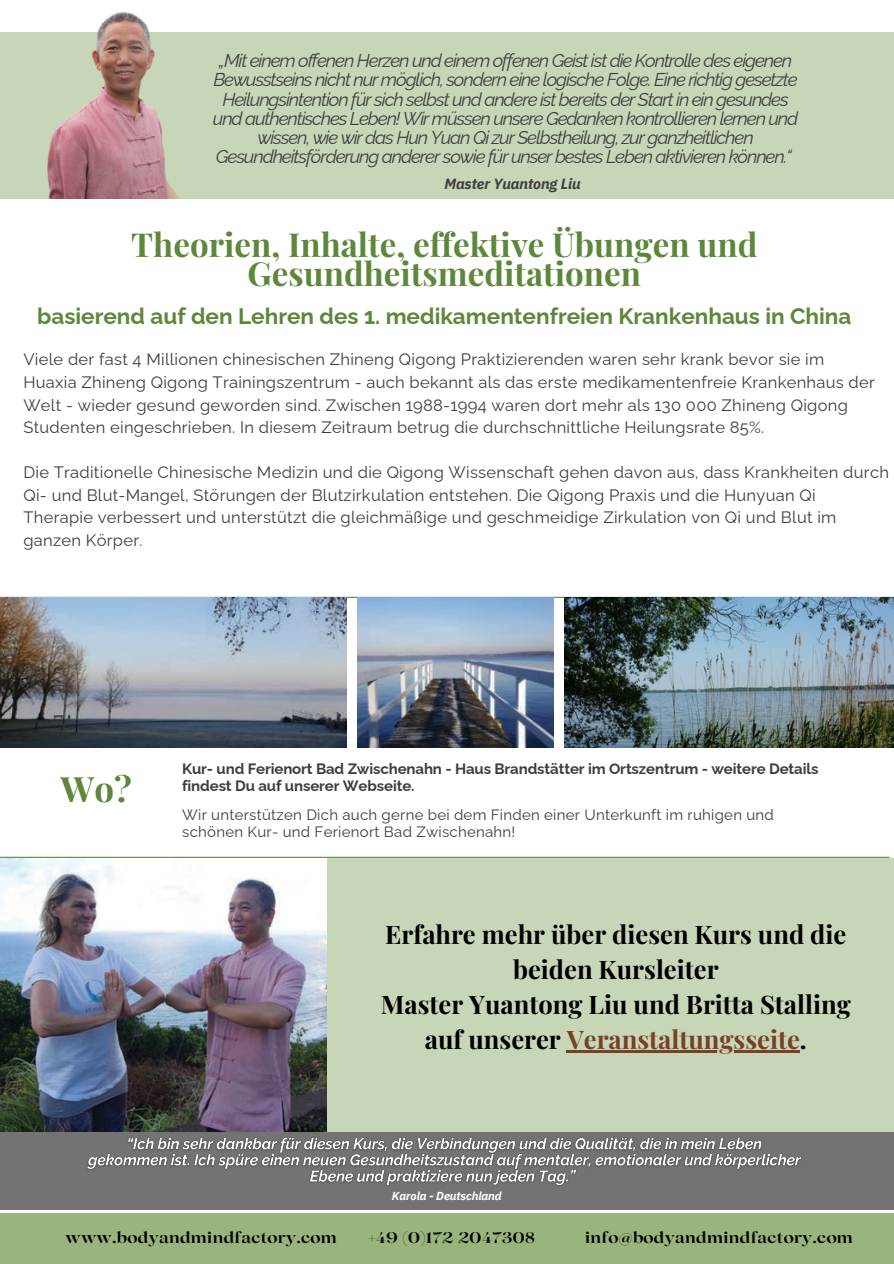
<style>
.page{position:relative;width:894px;height:1264px;background:#fff}
.page>*{position:absolute;margin:0;border:0;box-sizing:border-box;transform-origin:0 0}
.t1{font:700 34.95px "Playfair Display";color:#5d883b}
.t2{font:700 33px/29.2px "Playfair Display";color:#5d883b;text-align:center}
.t3{font:700 25.5px/34.8px "Playfair Display";color:#000;text-align:center}
.t4{font:700 22.5px "Raleway";color:#5d883b}
.t5{font:italic 18.6px/19.2px "Raleway";letter-spacing:-.06em;color:#3f3e3f;text-align:center}
.t6{font:16.5px/22.5px "Raleway";letter-spacing:.015em;color:#3f3e3f}
.t7{font:700 15.45px "Lovelace";letter-spacing:.015em;color:#000}
.t8{font:15px/16.8px "Raleway";letter-spacing:.015em;color:#3f3e3f}
.t9{font:700 15px "Raleway";letter-spacing:-.01em;color:#3f3e3f}
.t10{font:italic 700 14.7px "IBM Plex Sans";letter-spacing:-.01em;color:#3f3e3f}
.t11{font:italic 700 11.55px "IBM Plex Sans";letter-spacing:-.01em;color:#fff}
.s1{color:#784127}
</style>
<div class="page">
<div style="left:0;top:1212px;width:893px;height:51px;background:#99b57c"></div>
<div style="left:0;top:32px;width:893px;height:166px;background:#c7d6b7"></div>
<img style="left:47px;top:11px;width:132px;height:187px">
<hr style="left:0;top:597px;width:893px;height:1px;background:#5d883b">
<img style="left:564px;top:598px;width:329px;height:149px">
<img style="left:358px;top:598px;width:195px;height:149px">
<img style="left:0;top:598px;width:347px;height:149px">
<img style="left:0;top:857px;width:326px;height:275px">
<div style="left:327px;top:857px;width:566px;height:275px;background:#c7d6b7"></div>
<hr style="left:566px;top:1050px;width:233px;height:3px;background:#784127">
<hr style="left:0;top:856px;width:889px;height:1px;background:#5d883b">
<div style="left:0;top:1132px;width:893px;height:77px;background:#737373"></div>
<img style="left:87px;top:1138px;width:714px;height:48px">
<h6 class="t5" style="left:213px;top:51px;width:586px">„Mit einem offenen Herzen und einem offenen Geist ist die Kontrolle des eigenen Bewusstseins nicht nur möglich, sondern eine logische Folge. Eine richtig gesetzte Heilungsintention für sich selbst und andere ist bereits der Start in ein gesundes und authentisches Leben! Wir müssen unsere Gedanken kontrollieren lernen und wissen, wie wir das Hun Yuan Qi zur Selbstheilung, zur ganzheitlichen Gesundheitsförderung anderer sowie für unser bestes Leben aktivieren können.“</h6>
<p class="t10" style="left:444px;top:173px;width:138px">Master Yuantong Liu</p>
<h5 class="t2" style="left:131px;top:228px;width:627px">Theorien, Inhalte, effektive Übungen und<br>Gesundheitsmeditationen</h5>
<h1 class="t4" style="left:37px;top:303px;width:815px">basierend auf den Lehren des 1. medikamentenfreien Krankenhaus in China</h1>
<p class="t6" style="left:23px;top:348px;width:852px">Viele der fast 4 Millionen chinesischen Zhineng Qigong Praktizierenden waren sehr krank bevor sie im Huaxia Zhineng Qigong Trainingszentrum - auch bekannt als das erste medikamentenfreie Krankenhaus der Welt - wieder gesund geworden sind. Zwischen 1988-1994 waren dort mehr als 130 000 Zhineng Qigong Studenten eingeschrieben. In diesem Zeitraum betrug die durchschnittliche Heilungsrate 85%.</p>
<p class="t6" style="left:23px;top:461px;width:866px">Die Traditionelle Chinesische Medizin und die Qigong Wissenschaft gehen davon aus, dass Krankheiten durch Qi- und Blut-Mangel, Störungen der Blutzirkulation entstehen. Die Qigong Praxis und die Hunyuan Qi Therapie verbessert und unterstützt die gleichmäßige und geschmeidige Zirkulation von Qi und Blut im ganzen Körper.</p>
<h6 class="t9" style="left:182px;top:760px;width:637px">Kur- und Ferienort Bad Zwischenahn - Haus Brandstätter im Ortszentrum - weitere Details</h6>
<p class="t1" style="left:61px;top:764px;width:73px">Wo?</p>
<h6 class="t9" style="left:182px;top:777px;width:234px">findest Du auf unserer Webseite.</h6>
<h2 class="t8" style="left:182px;top:806px;width:593px">Wir unterstützen Dich auch gerne bei dem Finden einer Unterkunft im ruhigen und schönen Kur- und Ferienort Bad Zwischenahn!</h2>
<p class="t3" style="left:381px;top:915px;width:471px">Erfahre mehr über diesen Kurs und die beiden Kursleiter<br>Master Yuantong Liu und Britta Stalling auf unserer <span class="s1">Veranstaltungsseite</span>.</p>
<p class="t11" style="left:392px;top:1188px;width:111px">Karola - Deutschland</p>
<h6 class="t7" style="left:65px;top:1231px;width:273px">www.bodyandmindfactory.com</h6>
<h6 class="t7" style="left:369px;top:1231px;width:167px">+49 (0)172 2047308</h6>
<h6 class="t7" style="left:585px;top:1231px;width:269px">info@bodyandmindfactory.com</h6>
</div>
